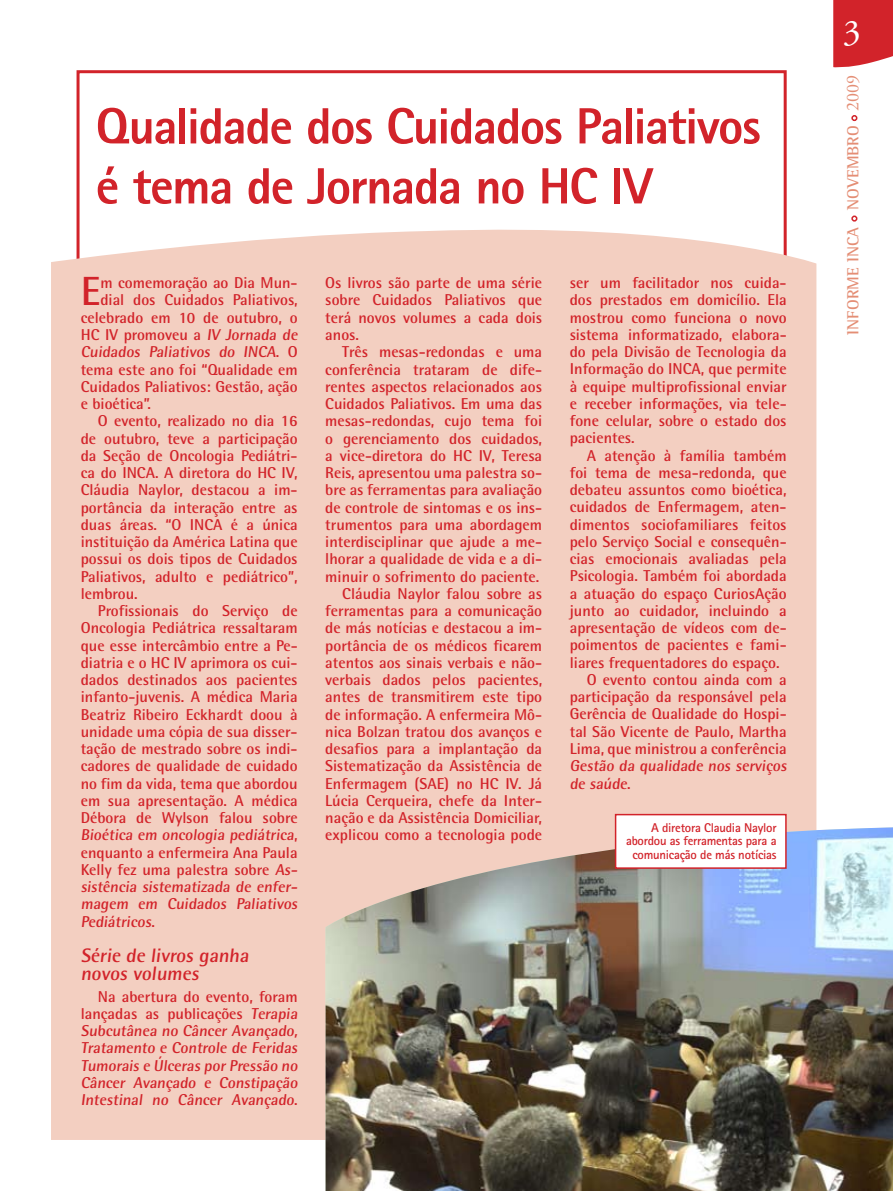
<style>
.page{position:relative;width:893px;height:1191px;background:#fff}
.page>*{position:absolute;margin:0;border:0;box-sizing:border-box;transform-origin:0 0}
.t1{font:800 51px/60px "Rotis Sans Serif";letter-spacing:-.03em;color:#d2232a}
.t2{font:700 40.8px "Rotis Semi Sans";color:#d2232a}
.t3{font:36px "Adobe Garamond Pro";color:#fff}
.t4{font:700 19.5px/18px "Rotis Semi Sans";color:#d2232a}
.t5{font:700 16.5px "Rotis Semi Serif";letter-spacing:-.005em;color:#e48e75}
.t6{font:700 15.75px/17.2px "Rotis Semi Sans";color:#d2232a;text-align:justify}
.t7{font:700 12.75px/13.5px "Rotis Sans Serif";letter-spacing:-.02em;color:#d2232a;text-align:right}
.s1{font-family:"Adobe Garamond Pro";font-weight:400;font-size:18px}
</style>
<div class="page">
<div style="left:51px;top:222px;width:765px;height:918px;background:#f3cfc1"></div>
<img style="left:326px;top:827px;width:567px;height:364px">
<div style="left:616px;top:814px;width:170px;height:54px;background:#fff"></div>
<div style="left:615px;top:814px;width:172px;height:55px;border:2px solid #d2232a"></div>
<svg style="left:833px;top:0;width:60px;height:68px;background:#d53239"></svg>
<div style="left:851px;top:215px;width:6px;height:7px;border:2px solid #d2232a;border-radius:50%"></div>
<svg style="left:851px;top:115px;width:6px;height:6px"></svg>
<h1 class="t1" style="left:96px;top:95px;width:667px">Qualidade dos Cuidados Paliativos é tema de Jornada no HC IV</h1>
<h2 class="t2" style="left:81px;top:266px;width:21px">E</h2>
<p class="t6" style="left:100px;top:274px;width:199px">m comemoração ao Dia Mun-</p>
<p class="t6" style="left:100px;top:291px;width:199px">dial dos Cuidados Paliativos,</p>
<p class="t6" style="left:81px;top:308px;width:218px">celebrado em 10 de outubro, o</p>
<p class="t6" style="left:81px;top:326px;width:221px">HC IV promoveu a IV Jornada de</p>
<p class="t6" style="left:81px;top:343px;width:218px">Cuidados Paliativos do INCA. O</p>
<p class="t6" style="left:81px;top:360px;width:218px">tema este ano foi “Qualidade em</p>
<p class="t6" style="left:81px;top:377px;width:218px">Cuidados Paliativos: Gestão, ação</p>
<p class="t6" style="left:81px;top:395px;width:72px">e bioética”.</p>
<p class="t6" style="left:98px;top:412px;width:201px">O evento, realizado no dia 16</p>
<p class="t6" style="left:81px;top:429px;width:218px">de outubro, teve a participação</p>
<p class="t6" style="left:81px;top:446px;width:218px">da Seção de Oncologia Pediátri-</p>
<p class="t6" style="left:81px;top:464px;width:218px">ca do INCA. A diretora do HC IV,</p>
<p class="t6" style="left:81px;top:481px;width:218px">Cláudia Naylor, destacou a im-</p>
<p class="t6" style="left:81px;top:498px;width:218px">portância da interação entre as</p>
<p class="t6" style="left:81px;top:515px;width:218px">duas áreas. “O INCA é a única</p>
<p class="t6" style="left:81px;top:533px;width:218px">instituição da América Latina que</p>
<p class="t6" style="left:81px;top:550px;width:218px">possui os dois tipos de Cuidados</p>
<p class="t6" style="left:81px;top:567px;width:218px">Paliativos, adulto e pediátrico”,</p>
<p class="t6" style="left:81px;top:584px;width:58px">lembrou.</p>
<p class="t6" style="left:98px;top:602px;width:201px">Profissionais do Serviço de</p>
<p class="t6" style="left:81px;top:619px;width:218px">Oncologia Pediátrica ressaltaram</p>
<p class="t6" style="left:81px;top:636px;width:218px">que esse intercâmbio entre a Pe-</p>
<p class="t6" style="left:81px;top:653px;width:218px">diatria e o HC IV aprimora os cui-</p>
<p class="t6" style="left:81px;top:671px;width:218px">dados destinados aos pacientes</p>
<p class="t6" style="left:81px;top:688px;width:218px">infanto-juvenis. A médica Maria</p>
<p class="t6" style="left:81px;top:705px;width:218px">Beatriz Ribeiro Eckhardt doou à</p>
<p class="t6" style="left:81px;top:722px;width:218px">unidade uma cópia de sua disser-</p>
<p class="t6" style="left:81px;top:740px;width:218px">tação de mestrado sobre os indi-</p>
<p class="t6" style="left:81px;top:757px;width:218px">cadores de qualidade de cuidado</p>
<p class="t6" style="left:81px;top:774px;width:218px">no fim da vida, tema que abordou</p>
<p class="t6" style="left:81px;top:791px;width:218px">em sua apresentação. A médica</p>
<p class="t6" style="left:81px;top:809px;width:218px">Débora de Wylson falou sobre</p>
<p class="t6" style="left:81px;top:826px;width:218px">Bioética em oncologia pediátrica,</p>
<p class="t6" style="left:81px;top:843px;width:218px">enquanto a enfermeira Ana Paula</p>
<p class="t6" style="left:81px;top:860px;width:221px">Kelly fez uma palestra sobre As-</p>
<p class="t6" style="left:81px;top:878px;width:221px">sistência sistematizada de enfer-</p>
<p class="t6" style="left:81px;top:895px;width:221px">magem em Cuidados Paliativos</p>
<p class="t6" style="left:81px;top:912px;width:76px">Pediátricos.</p>
<p class="t4" style="left:81px;top:946px;width:172px">Série de livros ganha novos volumes</p>
<p class="t6" style="left:81px;top:987px;width:221px;text-align:left;text-indent:17px">Na abertura do evento, foram lançadas as publicações Terapia<br>Subcutânea no Câncer Avançado,<br>Tratamento e Controle de Feridas<br>Tumorais e Úlceras por Pressão no<br>Câncer Avançado e Constipação<br>Intestinal no Câncer Avançado.</p>
<p class="t6" style="left:325px;top:274px;width:218px">Os livros são parte de uma série sobre Cuidados Paliativos que terá novos volumes a cada dois anos.</p>
<p class="t6" style="left:325px;top:343px;width:218px;text-align:right">Três mesas-redondas e uma conferência trataram de dife&shy;rentes aspectos relacionados aos<br>Cuidados Paliativos. Em uma das mesas-redondas, cujo tema foi o gerenciamento dos cuidados, a vice-diretora do HC IV, Teresa<br>Reis, apresentou uma palestra so&shy;bre as ferramentas para avaliação de controle de sintomas e os ins&shy;trumentos para uma abordagem interdisciplinar que ajude a me&shy;lhorar a qualidade de vida e a di&shy;minuir o sofrimento do paciente.<br>Cláudia Naylor falou sobre as ferramentas para a comunicação de más notícias e destacou a im&shy;portância de os médicos ficarem atentos aos sinais verbais e não&shy;verbais dados pelos pacientes, antes de transmitirem este tipo de informação. A enfermeira Mô&shy;nica Bolzan tratou dos avanços e desafios para a implantação da<br>Sistematização da Assistência de<br>Enfermagem (SAE) no HC IV. Já<br>Lúcia Cerqueira, chefe da Inter&shy;nação e da Assistência Domiciliar, explicou como a tecnologia pode</p>
<p class="t6" style="left:570px;top:274px;width:218px">ser um facilitador nos cuida&shy;dos prestados em domicílio. Ela mostrou como funciona o novo sistema informatizado, elabora&shy;do pela Divisão de Tecnologia da Informação do INCA, que permite à equipe multiprofissional enviar e receber informações, via tele&shy;fone celular, sobre o estado dos pacientes.</p>
<p class="t6" style="left:587px;top:446px;width:201px">A atenção à família também</p>
<p class="t6" style="left:570px;top:464px;width:218px">foi tema de mesa-redonda, que</p>
<p class="t6" style="left:570px;top:481px;width:218px">debateu assuntos como bioética,</p>
<p class="t6" style="left:570px;top:498px;width:218px">cuidados de Enfermagem, aten-</p>
<p class="t6" style="left:570px;top:515px;width:218px">dimentos sociofamiliares feitos</p>
<p class="t6" style="left:570px;top:532px;width:217px">pelo Serviço Social e consequên-</p>
<p class="t6" style="left:570px;top:550px;width:218px">cias emocionais avaliadas pela</p>
<p class="t6" style="left:570px;top:567px;width:218px">Psicologia. Também foi abordada</p>
<p class="t6" style="left:570px;top:584px;width:218px">a atuação do espaço CuriosAção</p>
<p class="t6" style="left:570px;top:601px;width:218px">junto ao cuidador, incluindo a</p>
<p class="t6" style="left:570px;top:619px;width:218px">apresentação de vídeos com de-</p>
<p class="t6" style="left:570px;top:636px;width:218px">poimentos de pacientes e fami-</p>
<p class="t6" style="left:570px;top:653px;width:211px">liares frequentadores do espaço.</p>
<p class="t6" style="left:587px;top:670px;width:201px">O evento contou ainda com a</p>
<p class="t6" style="left:570px;top:688px;width:218px">participação da responsável pela</p>
<p class="t6" style="left:570px;top:705px;width:218px">Gerência de Qualidade do Hospi-</p>
<p class="t6" style="left:570px;top:722px;width:218px">tal São Vicente de Paulo, Martha</p>
<p class="t6" style="left:570px;top:739px;width:218px">Lima, que ministrou a conferência</p>
<p class="t6" style="left:570px;top:757px;width:221px">Gestão da qualidade nos serviços</p>
<p class="t6" style="left:570px;top:774px;width:62px">de saúde.</p>
<p class="t7" style="left:626px;top:820px;width:152px">A diretora Claudia Naylor abordou as ferramentas para a comunicação de más notícias</p>
<h3 class="t3" style="left:843px;top:11px;width:19px">3</h3>
<p class="t5" style="left:843px;top:335px;width:261px;rotate:-90deg">INFORME INCA NOVEMBRO <span class="s1">2009</span></p>
</div>
